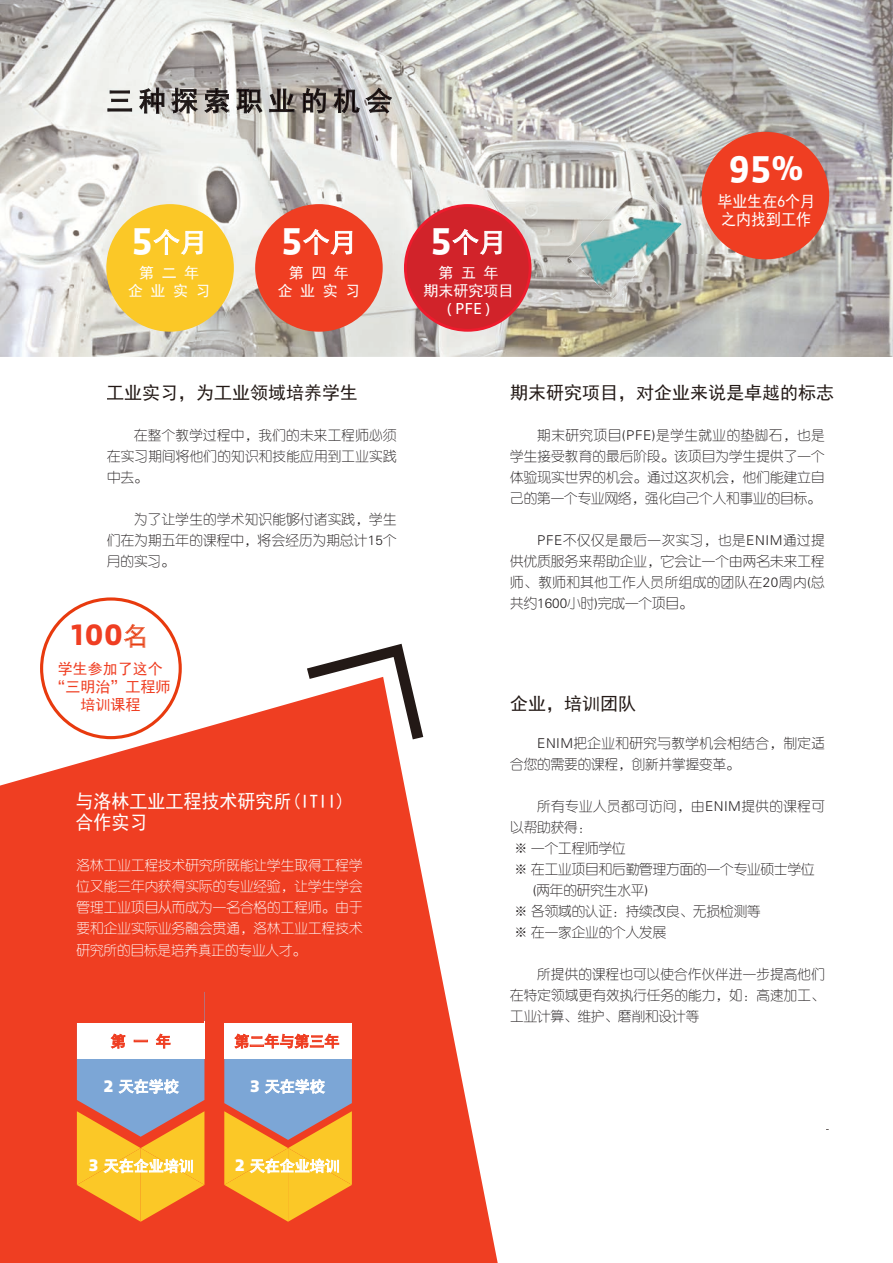
<style>
.page{position:relative;width:893px;height:1263px;background:#fff}
.page>*{position:absolute;margin:0;border:0;box-sizing:border-box;transform-origin:0 0}
.t1{font:700 36px "Sanuk";color:#fff}
.t2{font:700 30.9px "Sanuk";color:#ef3e22}
.t3{font:27px "Sim Hei";color:#fff}
.t4{font:19.2px/21.6px "Sim Hei";color:#fff;scale:.94 1}
.t5{font:18px "Sim Hei";color:#231916}
.t6{font:16.2px/18px "Sim Hei";color:#fff;scale:.93 1}
.t7{font:15px/18px "Sim Hei";color:#fff;text-align:center}
.t8{font:15px/18px "Sim Hei";color:#ef3e22;text-align:center}
.t9{font:15px "Sanuk Regular SC";color:#fff}
.t10{font:13.5px/21px "FZY1 K GBK1 0";letter-spacing:.015em;color:#231f20;text-align:justify}
.t11{font:13.5px/21px "FZY1 K GBK1 0";letter-spacing:.01em;color:#fff;text-align:justify}
.t12{font:13.5px/21px "FZY1 K GBK1 0";letter-spacing:.035em;color:#231f20}
.t13{font:italic 300 13.5px "Sanuk";color:#231916}
.s1{font-family:"Sanuk";font-weight:700;font-size:36px}
.s2{font-family:"Sim Hei";font-weight:400;font-size:25.5px;color:#e83d10}
.s3{font-family:"Sanuk Bold SC";font-size:21px}
</style>
<div class="page">
<img style="left:0;top:0;width:893px;height:357px">
<svg style="left:0;top:698px;width:498px;height:565px;fill:#ef3e22"></svg>
<svg style="left:307px;top:644px;width:116px;height:95px"></svg>
<svg style="left:40px;top:597px;width:142px;height:142px"></svg>
<img style="left:108px;top:88px;width:225px;height:25px">
<svg style="left:107px;top:90px;width:25px;height:22px"></svg>
<svg style="left:139px;top:88px;width:25px;height:26px"></svg>
<svg style="left:171px;top:88px;width:27px;height:25px"></svg>
<svg style="left:204px;top:88px;width:25px;height:25px"></svg>
<svg style="left:236px;top:89px;width:26px;height:24px"></svg>
<svg style="left:269px;top:89px;width:25px;height:23px"></svg>
<svg style="left:303px;top:88px;width:23px;height:25px"></svg>
<svg style="left:333px;top:88px;width:59px;height:26px"></svg>
<div style="left:108px;top:206px;width:124px;height:124px;background:#fbc827;border-radius:50%"></div>
<div style="left:106px;top:204px;width:128px;height:128px;border:3px solid #fbc827;border-radius:50%"></div>
<svg style="left:153px;top:229px;width:50px;height:26px"></svg>
<div style="left:257px;top:206px;width:124px;height:124px;background:#ef3e22;border-radius:50%"></div>
<div style="left:255px;top:204px;width:128px;height:128px;border:3px solid #ef3e22;border-radius:50%"></div>
<svg style="left:303px;top:229px;width:50px;height:26px"></svg>
<div style="left:405px;top:206px;width:125px;height:124px;background:#d1232a;border-radius:50%"></div>
<div style="left:404px;top:204px;width:127px;height:128px;border:3px solid #ee1b2d;border-radius:50%"></div>
<svg style="left:452px;top:229px;width:50px;height:26px"></svg>
<div style="left:703px;top:133px;width:125px;height:125px;background:#ef3e22;border-radius:50%"></div>
<div style="left:702px;top:132px;width:127px;height:127px;border:3px solid #ef3e22;border-radius:50%"></div>
<svg style="left:224px;top:1023px;width:128px;height:199px"></svg>
<div style="left:223px;top:992px;width:129px;height:31px;background:#ef3e22"></div>
<svg style="left:77px;top:992px;width:127px;height:230px"></svg>
<img style="left:568px;top:183px;width:114px;height:116px">
<h3 class="t3" style="left:132px;top:229px;width:77px"><span class="s1">5</span>个月</h3>
<p class="t7" style="left:128px;top:264px;width:84px">第 二 年<br>企 业 实 习</p>
<h3 class="t3" style="left:281px;top:229px;width:77px"><span class="s1">5</span>个月</h3>
<p class="t7" style="left:278px;top:264px;width:84px">第 四 年<br>企 业 实 习</p>
<h3 class="t3" style="left:431px;top:229px;width:77px"><span class="s1">5</span>个月</h3>
<p class="t7" style="left:424px;top:264px;width:91px">第 五 年<br>期末研究项目</p>
<p class="t9" style="left:447px;top:299px;width:45px">( PFE )</p>
<h1 class="t1" style="left:729px;top:144px;width:76px">95%</h1>
<p class="t6" style="left:717px;top:192px;width:106px">毕业生在6个月之内找到工作</p>
<h3 class="t5" style="left:106px;top:384px;width:254px">工业实习，为工业领域培养学生</h3>
<h3 class="t5" style="left:510px;top:384px;width:325px">期末研究项目，对企业来说是卓越的标志</h3>
<p class="t10" style="left:107px;top:425px;width:291px;text-indent:27px">在整个教学过程中，我们的未来工程师必须在实习期间将他们的知识和技能应用到工业实践中去。</p>
<p class="t10" style="left:107px;top:509px;width:291px;text-indent:27px">为了让学生的学术知识能够付诸实践，学生们在为期五年的课程中，将会经历为期总计15个月的实习。</p>
<h2 class="t2" style="left:70px;top:615px;width:80px">100<span class="s2">名</span></h2>
<p class="t8" style="left:50px;top:660px;width:121px">学生参加了这个“三明治”工程师培训课程</p>
<h3 class="t4" style="left:75px;top:790px;width:289px">与洛林工业工程技术研究所(ITII)合作实习</h3>
<p class="t11" style="left:77px;top:855px;width:287px">洛林工业工程技术研究所既能让学生取得工程学位又能三年内获得实际的专业经验，让学生学会管理工业项目从而成为一名合格的工程师。由于要和企业实际业务融会贯通，洛林工业工程技术研究所的目标是培养真正的专业人才。</p>
<p class="t8" style="left:111px;top:1032px;width:61px">第 一 年</p>
<p class="t8" style="left:234px;top:1032px;width:106px">第二年与第三年</p>
<p class="t7" style="left:88px;top:1157px;width:107px"><span class="s3">3</span> 天在企业培训</p>
<p class="t7" style="left:234px;top:1157px;width:107px"><span class="s3">2</span> 天在企业培训</p>
<p class="t10" style="left:510px;top:425px;width:316px;text-indent:27px">期末研究项目(PFE)是学生就业的垫脚石，也是学生接受教育的最后阶段。该项目为学生提供了一个体验现实世界的机会。通过这次机会，他们能建立自己的第一个专业网络，强化自己个人和事业的目标。</p>
<p class="t10" style="left:510px;top:530px;width:316px;text-indent:27px">PFE不仅仅是最后一次实习，也是ENIM通过提供优质服务来帮助企业，它会让一个由两名未来工程师、教师和其他工作人员所组成的团队在20周内(总共约1600小时)完成一个项目。</p>
<h3 class="t5" style="left:510px;top:695px;width:127px">企业，培训团队</h3>
<p class="t12" style="left:510px;top:733px;width:316px;text-indent:27px">ENIM把企业和研究与教学机会相结合，制定适合您的需要的课程，创新并掌握变革。</p>
<p class="t12" style="left:537px;top:796px;width:289px">所有专业人员都可访问，由ENIM提供的课程可</p>
<p class="t10" style="left:510px;top:817px;width:82px">以帮助获得：</p>
<p class="t10" style="left:514px;top:838px;width:113px">※ 一个工程师学位</p>
<p class="t10" style="left:514px;top:859px;width:302px">※ 在工业项目和后勤管理方面的一个专业硕士学位</p>
<p class="t10" style="left:533px;top:880px;width:117px">(两年的研究生水平)</p>
<p class="t10" style="left:514px;top:901px;width:248px">※ 各领域的认证：持续改良、无损检测等</p>
<p class="t10" style="left:514px;top:922px;width:154px">※ 在一家企业的个人发展</p>
<p class="t10" style="left:510px;top:964px;width:316px;text-indent:27px">所提供的课程也可以使合作伙伴进一步提高他们在特定领域更有效执行任务的能力，如：高速加工、工业计算、维护、磨削和设计等</p>
<p class="t13" style="left:826px;top:1119px;width:5px">-</p>
</div>
